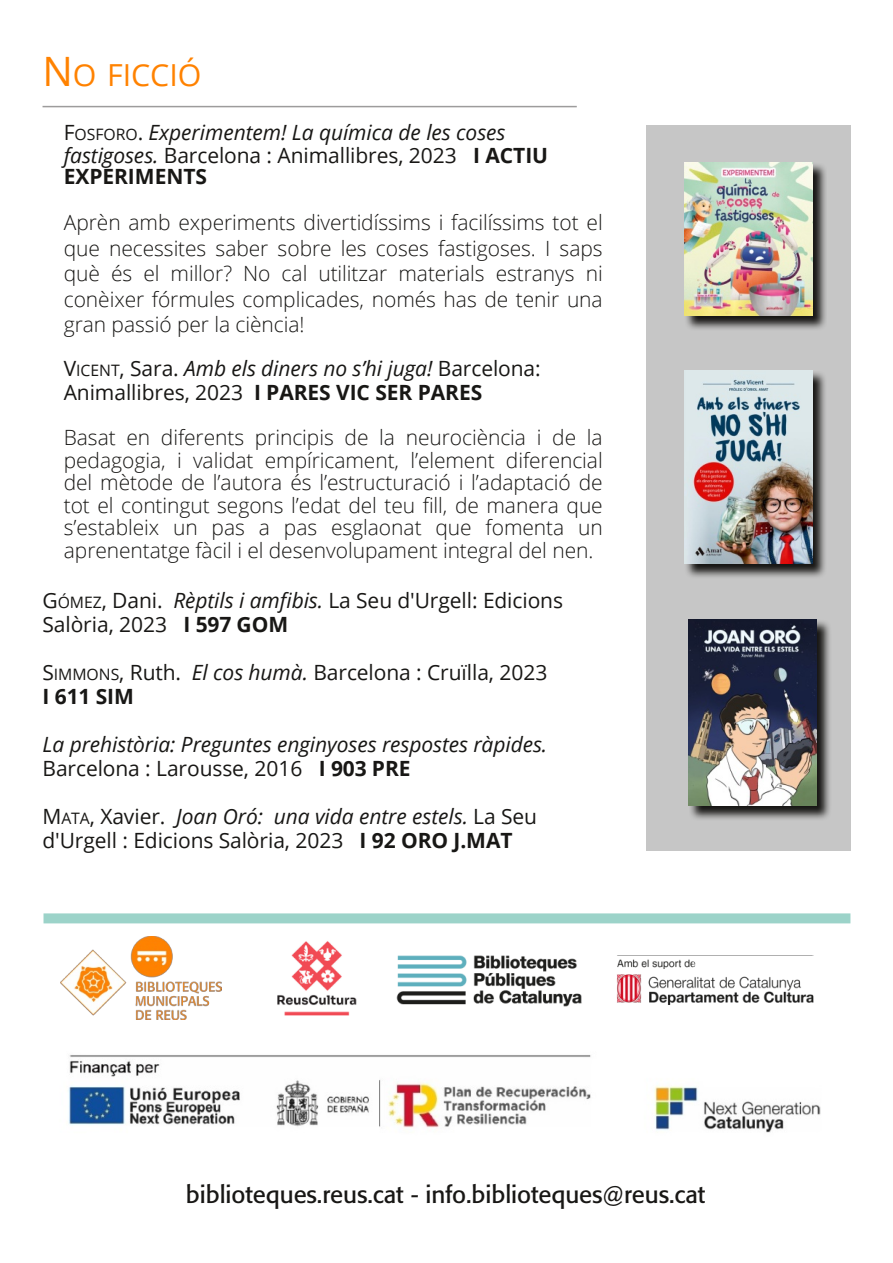
<style>
.page{position:relative;width:893px;height:1263px;background:#fff}
.page>*{position:absolute;margin:0;border:0;box-sizing:border-box;transform-origin:0 0}
.t1{font:30.3px "Open Sans";color:#ff8200}
.t2{font:24px "Formata";color:#181715}
.t3{font:300 21px/22.5px "Open Sans";letter-spacing:-.005em;color:#181715;text-align:justify}
.t4{font:21px/24px "Open Sans";letter-spacing:-.005em;color:#181715}
.t5{font:italic 21px/21.8px "Open Sans";letter-spacing:-.005em;color:#181715}
.s1{font-size:40.5px}
.s2{font-style:normal}
.s3{font-style:normal;font-size:15.75px}
.s4{font-weight:700;font-style:normal}
.s5{font-size:15.75px}
.s6{font-style:italic}
.s7{font-weight:700}
</style>
<div class="page">
<div style="left:44px;top:913px;width:806px;height:10px;background:#9cd3c9"></div>
<img style="left:277px;top:941px;width:80px;height:75px">
<img style="left:396px;top:955px;width:186px;height:52px">
<img style="left:616px;top:955px;width:198px;height:50px">
<img style="left:68px;top:1055px;width:753px;height:78px">
<img style="left:60px;top:936px;width:161px;height:83px">
<hr style="left:43px;top:106px;width:534px;height:1px;background:#9d9c9c">
<div style="left:646px;top:125px;width:204px;height:726px;background:#c6c6c6"></div>
<svg style="left:686px;top:371px;width:139px;height:206px;background:#676765"></svg>
<img style="left:685px;top:371px;width:127px;height:193px">
<svg style="left:685px;top:163px;width:141px;height:166px;background:#6d6c67"></svg>
<img style="left:685px;top:163px;width:127px;height:152px">
<svg style="left:689px;top:619px;width:141px;height:200px;background:#656564"></svg>
<img style="left:689px;top:619px;width:127px;height:186px">
<h1 class="t1" style="left:43px;top:54px;width:160px"><span class="s1">N</span>O FICCIÓ</h1>
<p class="t5" style="left:64px;top:121px;width:486px"><span class="s2">F</span><span class="s3">OSFORO</span><span class="s2">.</span> Experimentem! La química de les coses fastigoses. <span class="s2">Barcelona : Animallibres, 2023</span> <span class="s4">I ACTIU<br>EXPERIMENTS</span></p>
<p class="t3" style="left:64px;top:209px;width:540px;line-height:25.5px">Aprèn amb experiments divertidíssims i facilíssims tot el que necessites saber sobre les coses fastigoses. I saps què és el millor? No cal utilitzar materials estranys ni conèixer fórmules complicades, només has de tenir una gran passió per la ciència!</p>
<p class="t4" style="left:64px;top:356px;width:478px">V<span class="s5">ICENT</span>, Sara. <span class="s6">Amb els diners no s’hi juga!</span> Barcelona:<br>Animallibres, 2023 <span class="s7">I PARES VIC SER PARES</span></p>
<p class="t3" style="left:64px;top:426px;width:540px">Basat en diferents principis de la neurociència i de la pedagogia, i validat empíricament, l’element diferencial del mètode de l’autora és l’estructuració i l’adaptació de tot el contingut segons l’edat del teu fill, de manera que s’estableix un pas a pas esglaonat que fomenta un aprenentatge fàcil i el desenvolupament integral del nen.</p>
<p class="t4" style="left:43px;top:588px;width:522px">G<span class="s5">ÓMEZ</span>, Dani. <span class="s6">Rèptils i amfibis.</span> La Seu d'Urgell: Edicions<br>Salòria, 2023 <span class="s7">I 597 GOM</span></p>
<p class="t4" style="left:43px;top:660px;width:506px">S<span class="s5">IMMONS</span>, Ruth. <span class="s6">El cos humà.</span> Barcelona : Cruïlla, 2023<br><span class="s7">I 611 SIM</span></p>
<p class="t5" style="left:43px;top:732px;width:506px;line-height:24px">La prehistòria: Preguntes enginyoses respostes ràpides.<br><span class="s2">Barcelona : Larousse, 2016</span> <span class="s4">I 903 PRE</span></p>
<p class="t4" style="left:43px;top:804px;width:496px">M<span class="s5">ATA</span>, Xavier. <span class="s6">Joan Oró: una vida entre estels.</span> La Seu d'Urgell : Edicions Salòria, 2023 <span class="s7">I 92 ORO J.MAT</span></p>
<p class="t2" style="left:186px;top:1183px;width:521px">biblioteques.reus.cat - info.biblioteques@reus.cat</p>
</div>
